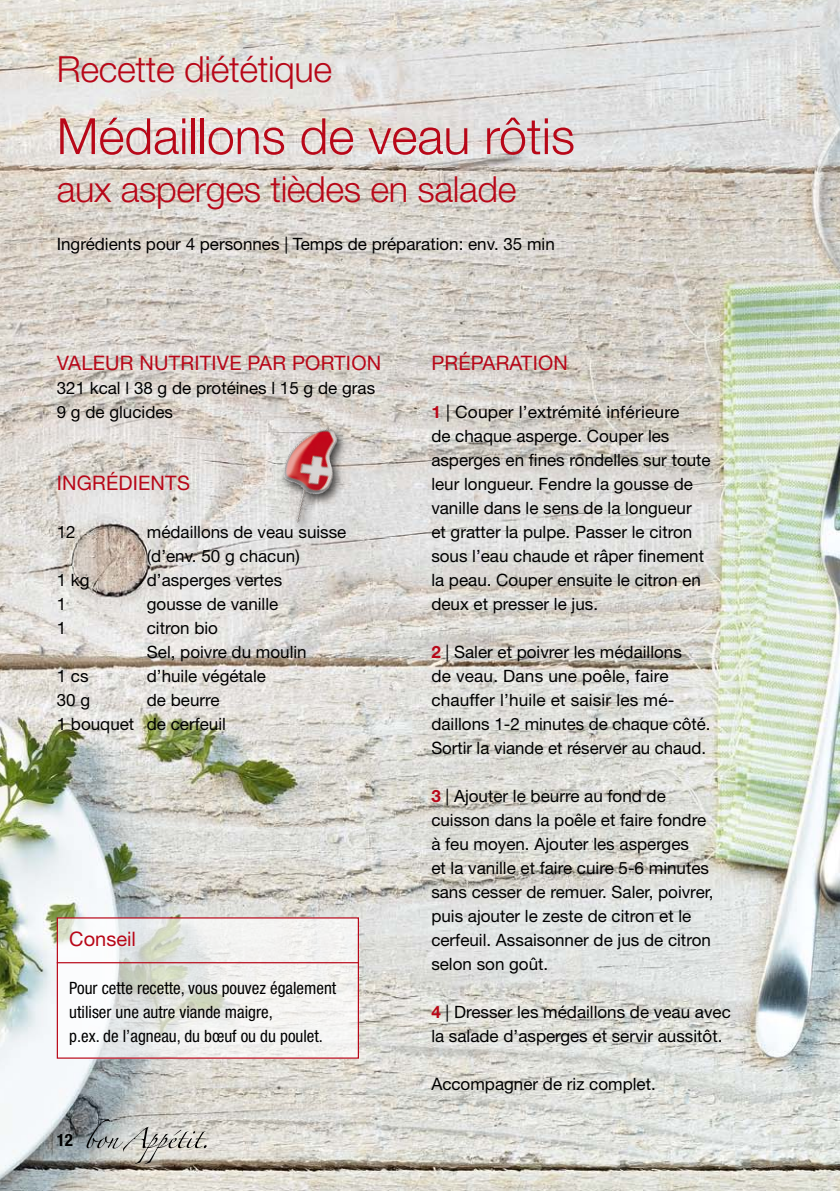
<style>
.page{position:relative;width:840px;height:1191px;background:#fff}
.page>*{position:absolute;margin:0;border:0;box-sizing:border-box;transform-origin:0 0}
.t1{font:300 50px "Helvetica Neue LT Std";color:#b80718}
.t2{font:300 36px "Helvetica Neue LT Std";letter-spacing:-.01em;color:#b80718}
.t3{font:20px "Helvetica Neue LT Std";letter-spacing:.01em;color:#b80718}
.t4{font:17px/24px "Helvetica Neue LT Std";color:#000}
.t5{font:condensed 17px/24px "Helvetica Neue LT Std";color:#000}
.t6{font:700 condensed 17px "Helvetica Neue LT Std";color:#000}
.s1{font-weight:700;color:#b80718}
</style>
<div class="page">
<img style="left:0;top:0;width:839px;height:1191px">
<svg style="left:59px;top:919px;width:298px;height:137px;fill:#f2f2f0"></svg>
<div style="left:278px;top:425px;width:71px;height:110px;background:#000;opacity:.75"></div>
<img style="left:279px;top:394px;width:113px;height:131px">
<hr style="left:57px;top:962px;width:302px;height:1px;background:#b80718">
<div style="left:57px;top:917px;width:302px;height:141px;border:1px solid #b80718"></div>
<svg style="left:86px;top:1119px;width:120px;height:45px;background:#b7b6b1"></svg>
<h2 class="t2" style="left:57px;top:47px;width:277px">Recette diététique</h2>
<h1 class="t1" style="left:57px;top:106px;width:519px">Médaillons de veau rôtis</h1>
<h2 class="t2" style="left:57px;top:167px;width:461px">aux asperges tièdes en salade</h2>
<p class="t4" style="left:57px;top:232px;width:499px">Ingrédients pour 4 personnes | Temps de préparation: env. 35 min</p>
<p class="t3" style="left:57px;top:351px;width:38px">Valeu</p>
<p class="t3" style="left:120px;top:351px;width:102px">r nutritive</p>
<p class="t3" style="left:247px;top:351px;width:132px">par porti on</p>
<p class="t4" style="left:57px;top:376px;width:320px">321 kcal l 38 g de protéines l 15 g de gras<br>9 g de glucides</p>
<p class="t3" style="left:57px;top:471px;width:74px">Ingrédien</p>
<p class="t3" style="left:165px;top:471px;width:23px">ts</p>
<p class="t4" style="left:57px;top:520px;width:20px">12</p>
<p class="t4" style="left:147px;top:520px;width:201px">médaillons de veau suisse (d’env. 50 g chacun)</p>
<p class="t4" style="left:57px;top:568px;width:34px">1 kg</p>
<p class="t4" style="left:147px;top:568px;width:137px">d’asperges vertes</p>
<p class="t4" style="left:57px;top:592px;width:11px">1</p>
<p class="t4" style="left:147px;top:592px;width:133px">gousse de vanille</p>
<p class="t4" style="left:57px;top:616px;width:11px">1</p>
<p class="t4" style="left:147px;top:616px;width:161px">citron bio<br>Sel, poivre du moulin</p>
<p class="t4" style="left:57px;top:664px;width:33px">1 cs</p>
<p class="t4" style="left:147px;top:664px;width:121px">d’huile végétale</p>
<p class="t4" style="left:57px;top:688px;width:35px">30 g</p>
<p class="t4" style="left:57px;top:688px;width:171px;text-indent:90px">de beurre<br>1 bouquet de cerfeuil</p>
<p class="t3" style="left:69px;top:927px;width:68px">Conseil</p>
<p class="t5" style="left:69px;top:976px;width:268px">Pour cette recette, vous pouvez également utiliser une autre viande maigre,<br>p.ex. de l’agneau, du bœuf ou du poulet.</p>
<p class="t6" style="left:57px;top:1130px;width:18px">12</p>
<p class="t3" style="left:431px;top:351px;width:135px">Préparation</p>
<p class="t4" style="left:431px;top:400px;width:281px"><span class="s1">1</span> | Couper l’extrémité inférieure<br>de chaque asperge. Couper les asperges en fines rondelles sur toute leur longueur. Fendre la gousse de vanille dans le sens de la longueur<br>et gratter la pulpe. Passer le citron sous l’eau chaude et râper finement la peau. Couper ensuite le citron en deux et presser le jus.</p>
<p class="t4" style="left:431px;top:640px;width:280px"><span class="s1">2</span> | Saler et poivrer les médaillons<br>de veau. Dans une poêle, faire chauffer l’huile et saisir les mé&shy;daillons 1-2 minutes de chaque côté.<br>Sortir la viande et réserver au chaud.</p>
<p class="t4" style="left:431px;top:784px;width:283px"><span class="s1">3</span> | Ajouter le beurre au fond de cuisson dans la poêle et faire fondre à feu moyen. Ajouter les asperges<br>et la vanille et faire cuire 5-6 minutes sans cesser de remuer. Saler, poivrer, puis ajouter le zeste de citron et le cerfeuil. Assaisonner de jus de citron selon son goût.</p>
<p class="t4" style="left:431px;top:1000px;width:301px"><span class="s1">4</span> | Dresser les médaillons de veau avec la salade d’asperges et servir aussitôt.</p>
<p class="t4" style="left:431px;top:1072px;width:226px">Accompagner de riz complet.</p>
</div>
